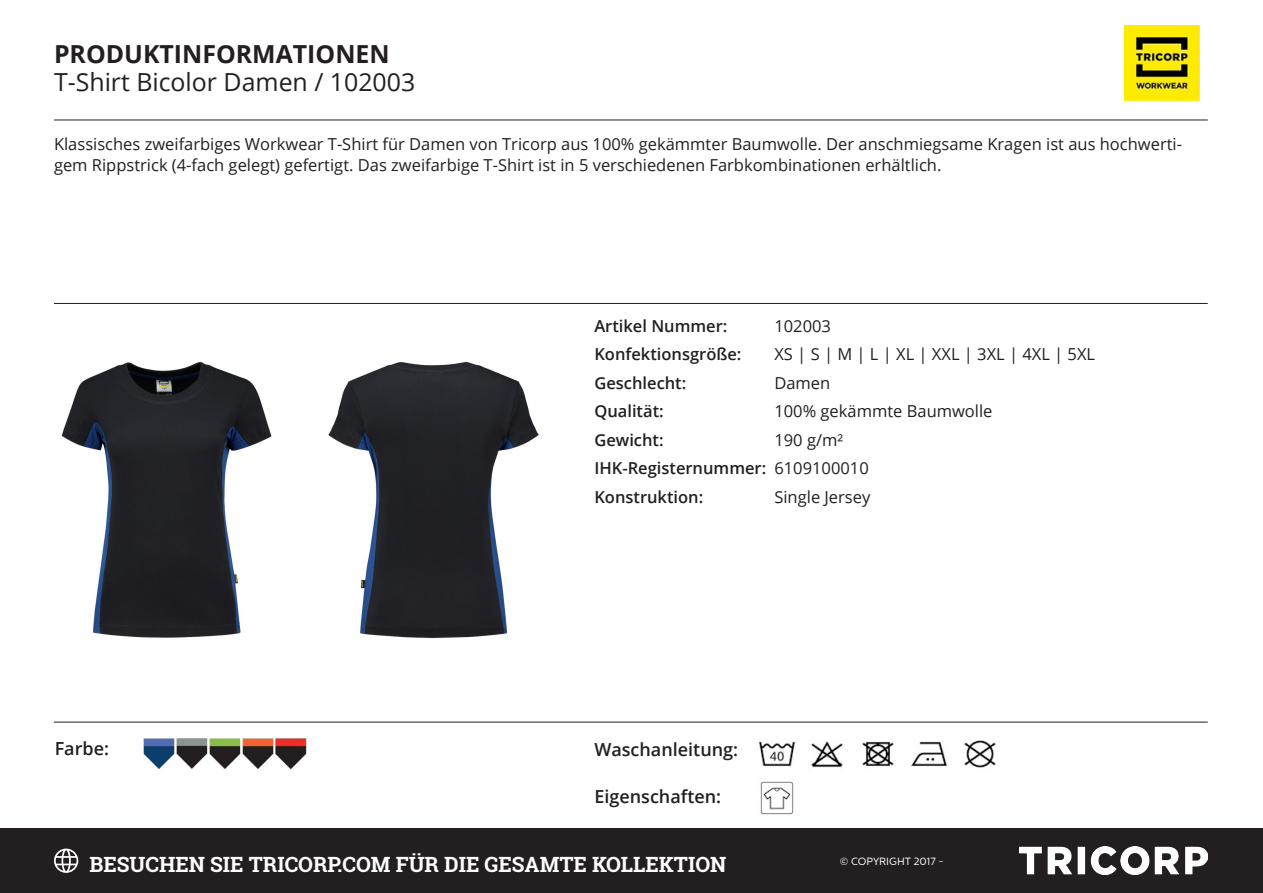
<style>
.page{position:relative;width:1263px;height:893px;background:#fff}
.page>*{position:absolute;margin:0;border:0;box-sizing:border-box;transform-origin:0 0}
.t1{font:24.9px "Open Sans";color:#231f20}
.t2{font:700 24.9px "Open Sans";color:#231f20}
.t3{font:700 21px "Roboto Slab";color:#fff}
.t4{font:600 18px "Open Sans";color:#231f20}
.Kenmerken{font:16.5px/21px "Open Sans";color:#231f20}
.Kenmerk{font:600 16.5px "Open Sans";color:#231f20}
.Kenmerk-2{font:16.5px "Open Sans";color:#231f20}
.t5{font:10.5px "Centrale Sans";color:#fff}
.s1{font-weight:400}
</style>
<div class="page">
<img style="left:1124px;top:26px;width:75px;height:74px">
<img style="left:61px;top:361px;width:211px;height:277px">
<img style="left:328px;top:361px;width:211px;height:278px">
<img style="left:862px;top:741px;width:32px;height:25px">
<img style="left:758px;top:741px;width:38px;height:25px">
<img style="left:811px;top:741px;width:32px;height:27px">
<img style="left:964px;top:740px;width:32px;height:28px">
<img style="left:911px;top:741px;width:37px;height:25px">
<img style="left:760px;top:781px;width:34px;height:34px">
<img style="left:143px;top:738px;width:31px;height:31px">
<img style="left:176px;top:738px;width:31px;height:31px">
<img style="left:209px;top:738px;width:31px;height:31px">
<img style="left:242px;top:738px;width:31px;height:31px">
<img style="left:276px;top:738px;width:31px;height:31px">
<hr style="left:54px;top:120px;width:1154px;height:1px;background:#231f20">
<hr style="left:54px;top:303px;width:1154px;height:1px;background:#231f20">
<hr style="left:54px;top:722px;width:1154px;height:1px;background:#231f20">
<div style="left:0;top:828px;width:1263px;height:65px;background:#231f20"></div>
<svg style="left:54px;top:849px;width:24px;height:24px"></svg>
<img style="left:1020px;top:847px;width:188px;height:28px">
<p class="t2" style="left:54px;top:36px;width:337px">PRODUKTINFORMATIONEN</p>
<p class="t1" style="left:54px;top:65px;width:363px">T-Shirt Bicolor Damen / 102003</p>
<p class="Kenmerken" style="left:54px;top:133px;width:1129px">Klassisches zweifarbiges Workwear T-Shirt für Damen von Tricorp aus 100% gekämmter Baumwolle. Der anschmiegsame Kragen ist aus hochwerti&shy;gem Rippstrick (4-fach gelegt) gefertigt. Das zweifarbige T-Shirt ist in 5 verschiedenen Farbkombinationen erhältlich.</p>
<p class="t4" style="left:55px;top:736px;width:56px">Farbe:</p>
<p class="Kenmerk" style="left:594px;top:314px;width:135px">Artikel Nummer:</p>
<p class="Kenmerk-2" style="left:774px;top:314px;width:58px">102003</p>
<p class="Kenmerk" style="left:594px;top:343px;width:149px">Konfektionsgröße:</p>
<p class="Kenmerk-2" style="left:774px;top:343px;width:322px">XS | S | M | L | XL | XXL | 3XL | 4XL | 5XL</p>
<p class="Kenmerk" style="left:594px;top:371px;width:93px">Geschlecht:</p>
<p class="Kenmerk-2" style="left:774px;top:371px;width:57px">Damen</p>
<p class="Kenmerk" style="left:594px;top:400px;width:71px">Qualität:</p>
<p class="Kenmerk-2" style="left:774px;top:400px;width:220px">100% gekämmte Baumwolle</p>
<p class="Kenmerk" style="left:594px;top:428px;width:71px">Gewicht:</p>
<p class="Kenmerk-2" style="left:774px;top:428px;width:70px">190 g/m²</p>
<p class="Kenmerk" style="left:594px;top:457px;width:276px">IHK-Registernummer: <span class="s1">6109100010</span></p>
<p class="Kenmerk" style="left:594px;top:485px;width:110px">Konstruktion:</p>
<p class="Kenmerk-2" style="left:774px;top:485px;width:97px">Single Jersey</p>
<p class="t4" style="left:594px;top:737px;width:145px">Waschanleitung:</p>
<p class="t4" style="left:594px;top:784px;width:128px">Eigenschaften:</p>
<p class="t3" style="left:90px;top:850px;width:638px">BESUCHEN SIE TRICORP.COM FÜR DIE GESAMTE KOLLEKTION</p>
<p class="t5" style="left:840px;top:855px;width:106px">© COPYRIGHT 2017 -</p>
</div>
